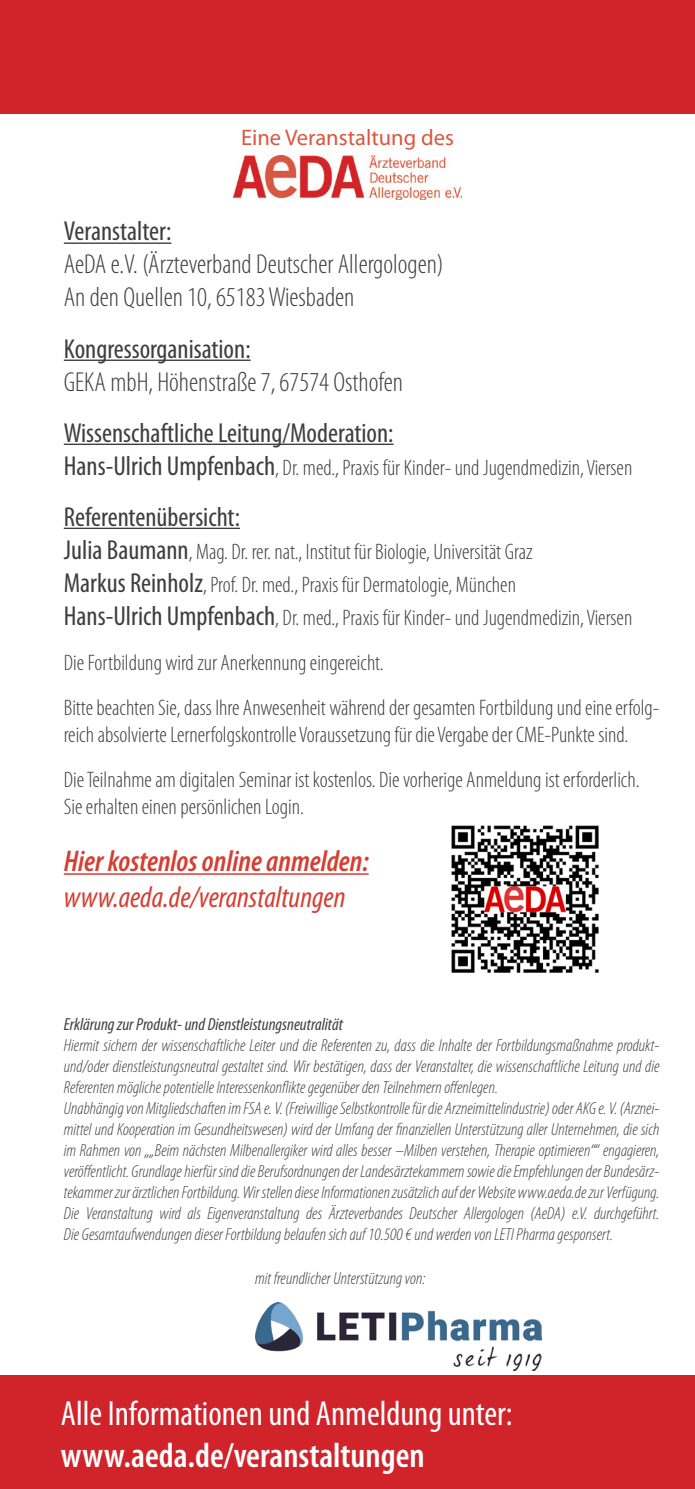
<style>
.page{position:relative;width:695px;height:1489px;background:#fff}
.page>*{position:absolute;margin:0;border:0;box-sizing:border-box;transform-origin:0 0}
.t1{font:condensed 35px "Myriad Pro";color:#fff}
.t2{font:600 condensed 35px "Myriad Pro";color:#fff}
.t3{font:italic 600 condensed 30px "Myriad Pro";color:#d53f33}
.t4{font:italic condensed 30px "Myriad Pro";color:#d53f33}
.t5{font:300 condensed 27.5px/33px "Myriad Pro";color:#3e3e3f}
.t6{font:condensed 27.5px "Myriad Pro";color:#3e3e3f}
.t7{font:300 condensed 22.5px/33px "Myriad Pro";color:#3e3e3f}
.t8{font:22.5px "Myriad Pro";color:#d95842}
.t9{font:italic 300 condensed 17.5px/21px "Myriad Pro";color:#3e3e3f}
.t10{font:italic condensed 17.5px "Myriad Pro";color:#3e3e3f}
.s1{font-weight:400;font-size:27.5px}
</style>
<div class="page">
<div style="left:0;top:1375px;width:694px;height:113px;background:#d1232a"></div>
<div style="left:0;top:0;width:694px;height:113px;background:#d1232a"></div>
<img style="left:233px;top:156px;width:229px;height:44px">
<hr style="left:64px;top:242px;width:107px;height:2px;background:#3e3e3f">
<hr style="left:64px;top:359px;width:186px;height:2px;background:#3e3e3f">
<hr style="left:64px;top:443px;width:329px;height:2px;background:#3e3e3f">
<hr style="left:64px;top:527px;width:176px;height:2px;background:#3e3e3f">
<hr style="left:64px;top:873px;width:304px;height:1px;background:#d53f33">
<img style="left:451px;top:825px;width:148px;height:148px">
<img style="left:255px;top:1302px;width:286px;height:67px">
<p class="t8" style="left:241px;top:123px;width:214px">Eine Veranstaltung des</p>
<h3 class="t6" style="left:64px;top:215px;width:109px">Veranstalter:</h3>
<h3 class="t5" style="left:64px;top:248px;width:381px">AeDA e.V. (Ärzteverband Deutscher Allergologen)<br>An den Quellen 10, 65183 Wiesbaden</h3>
<h3 class="t6" style="left:64px;top:332px;width:188px">Kongressorganisation:</h3>
<h3 class="t5" style="left:64px;top:365px;width:341px">GEKA mbH, Höhenstraße 7, 67574 Osthofen</h3>
<h3 class="t6" style="left:64px;top:416px;width:331px">Wissenschaftliche Leitung/Moderation:</h3>
<p class="t7" style="left:64px;top:450px;width:570px"><span class="s1">Hans-Ulrich Umpfenbach</span>, Dr. med., Praxis für Kinder- und Jugendmedizin, Viersen</p>
<h3 class="t6" style="left:64px;top:500px;width:178px">Referentenübersicht:</h3>
<p class="t7" style="left:64px;top:534px;width:570px"><span class="s1">Julia Baumann</span>, Mag. Dr. rer. nat., Institut für Biologie, Universität Graz<br><span class="s1">Markus Reinholz</span>, Prof. Dr. med., Praxis für Dermatologie, München<br><span class="s1">Hans-Ulrich Umpfenbach</span>, Dr. med., Praxis für Kinder- und Jugendmedizin, Viersen</p>
<p class="t7" style="left:64px;top:639px;width:597px;line-height:45px">Die Fortbildung wird zur Anerkennung eingereicht.<br>Bitte beachten Sie, dass Ihre Anwesenheit während der gesamten Fortbildung und eine erfolg-</p>
<p class="t7" style="left:64px;top:711px;width:577px;line-height:45px">reich absolvierte Lernerfolgskontrolle Voraussetzung für die Vergabe der CME-Punkte sind.<br>Die Teilnahme am digitalen Seminar ist kostenlos. Die vorherige Anmeldung ist erforderlich.</p>
<p class="t7" style="left:64px;top:789px;width:241px">Sie erhalten einen persönlichen Login.</p>
<h2 class="t3" style="left:64px;top:842px;width:306px">Hier kostenlos online anmelden:</h2>
<h2 class="t4" style="left:64px;top:879px;width:283px">www.aeda.de/veranstaltungen</h2>
<p class="t10" style="left:64px;top:1013px;width:281px">Erklärung zur Produkt- und Dienstleistungsneutralität</p>
<p class="t9" style="left:64px;top:1034px;width:597px">Hiermit sichern der wissenschaftliche Leiter und die Referenten zu, dass die Inhalte der Fortbildungsmaßnahme produkt&shy;und/oder dienstleistungsneutral gestaltet sind. Wir bestätigen, dass der Veranstalter, die wissenschaftliche Leitung und die Referenten mögliche potentielle Interessenkonflikte gegenüber den Teilnehmern offenlegen.<br>Unabhängig von Mitgliedschaften im FSA e. V. (Freiwillige Selbstkontrolle für die Arzneimittelindustrie) oder AKG e. V. (Arznei&shy;mittel und Kooperation im Gesundheitswesen) wird der Umfang der finanziellen Unterstützung aller Unternehmen, die sich im Rahmen von „„Beim nächsten Milbenallergiker wird alles besser –Milben verstehen, Therapie optimieren““ engagieren, veröffentlicht. Grundlage hierfür sind die Berufsordnungen der Landesärztekammern sowie die Empfehlungen der Bundesärz&shy;tekammer zur ärztlichen Fortbildung. Wir stellen diese Informationen zusätzlich auf der Website www.aeda.de zur Verfügung.<br>Die Veranstaltung wird als Eigenveranstaltung des Ärzteverbandes Deutscher Allergologen (AeDA) e.V. durchgeführt.<br>Die Gesamtaufwendungen dieser Fortbildung belaufen sich auf 10.500 € und werden von LETI Pharma gesponsert.</p>
<p class="t9" style="left:255px;top:1267px;width:172px">mit freundlicher Unterstützung von:</p>
<h1 class="t1" style="left:61px;top:1392px;width:453px">Alle Informationen und Anmeldung unter:</h1>
<h1 class="t2" style="left:61px;top:1433px;width:365px">www.aeda.de/veranstaltungen</h1>
</div>
